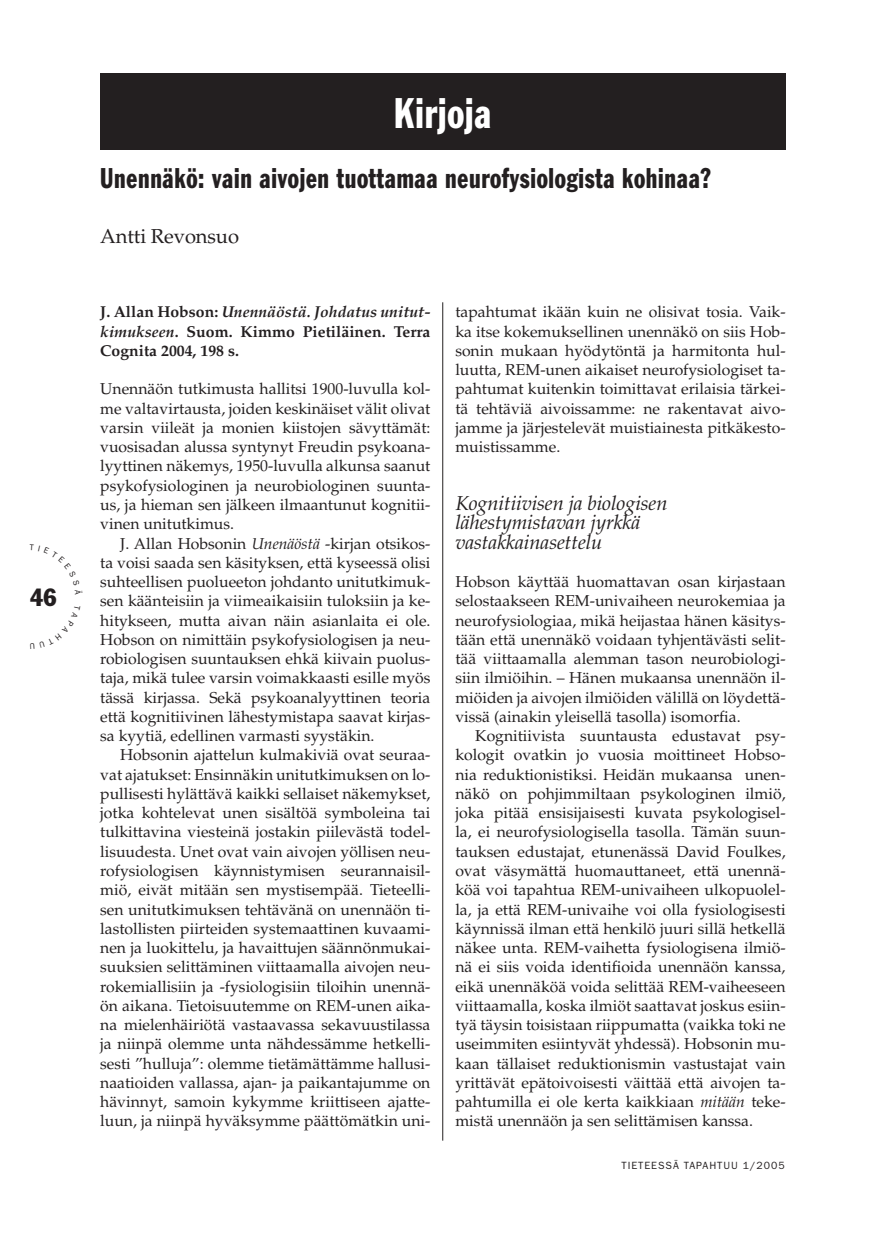
<style>
.page{position:relative;width:876px;height:1240px;background:#fff}
.page>*{position:absolute;margin:0;border:0;box-sizing:border-box;transform-origin:0 0}
.t1{font:condensed 42px "Franklin Gothic";letter-spacing:.03em;color:#fff;scale:.83 1}
.t2{font:condensed 28px "Franklin Gothic";letter-spacing:.03em;color:#231f20;scale:.83 1}
.t3{font:condensed 24.5px "Franklin Gothic";color:#231f20}
.t4{font:italic 20.12px/19.2px "Palatino";letter-spacing:-.005em;color:#231f20}
.t5{font:20.12px "Palatino";letter-spacing:-.005em;color:#231f20}
.t6{font:15.75px/19.2px "Palatino";color:#231f20;text-align:justify}
.t7{font:700 15.75px/19.2px "Palatino";color:#231f20;text-align:justify}
.t8{font:10.5px "Franklin Gothic";letter-spacing:.09em;color:#231f20}
.s1{font-style:italic}
</style>
<div class="page">
<hr style="left:442px;top:302px;width:1px;height:838px;background:#231f20">
<div style="left:100px;top:73px;width:685px;height:77px;background:#231f20"></div>
<h3 class="t3" style="left:30px;top:582px;width:28px">46</h3>
<h1 class="t1" style="left:394px;top:88px;width:118px">Kirjoja</h1>
<h2 class="t2" style="left:100px;top:161px;width:736px">Unennäkö: vain aivojen tuottamaa neurofysiologista kohinaa?</h2>
<p class="t5" style="left:100px;top:224px;width:140px">Antti Revonsuo</p>
<p class="t7" style="left:100px;top:302px;width:331px">J. Allan Hobson: <span class="s1">Unennäöstä. Johdatus unitut&shy;kimukseen</span>. Suom. Kimmo Pietiläinen. Terra Cognita 2004, 198 s.</p>
<p class="t6" style="left:100px;top:379px;width:331px">Unennäön tutkimusta hallitsi 1900-luvulla kol&shy;me valtavirtausta, joiden keskinäiset välit olivat varsin viileät ja monien kiistojen sävyttämät: vuosisadan alussa syntynyt Freudin psykoana&shy;lyyttinen näkemys, 1950-luvulla alkunsa saanut psykofysiologinen ja neurobiologinen suunta&shy;us, ja hieman sen jälkeen ilmaantunut kognitii&shy;vinen unitutkimus.</p>
<p class="t6" style="left:100px;top:533px;width:331px;text-indent:20px">J. Allan Hobsonin <span class="s1">Unenäöstä</span> -kirjan otsikos&shy;ta voisi saada sen käsityksen, että kyseessä olisi suhteellisen puolueeton johdanto unitutkimuk&shy;sen käänteisiin ja viimeaikaisiin tuloksiin ja ke&shy;hitykseen, mutta aivan näin asianlaita ei ole.<br>Hobson on nimittäin psykofysiologisen ja neu&shy;robiologisen suuntauksen ehkä kiivain puolus&shy;taja, mikä tulee varsin voimakkaasti esille myös tässä kirjassa. Sekä psykoanalyyttinen teoria että kognitiivinen lähestymistapa saavat kirjas&shy;sa kyytiä, edellinen varmasti syystäkin.</p>
<p class="t6" style="left:100px;top:745px;width:331px;text-indent:20px">Hobsonin ajattelun kulmakiviä ovat seuraa&shy;vat ajatukset: Ensinnäkin unitutkimuksen on lo&shy;pullisesti hylättävä kaikki sellaiset näkemykset, jotka kohtelevat unen sisältöä symboleina tai tulkittavina viesteinä jostakin piilevästä todel&shy;lisuudesta. Unet ovat vain aivojen yöllisen neu&shy;rofysiologisen käynnistymisen seurannaisil&shy;miö, eivät mitään sen mystisempää. Tieteelli&shy;sen unitutkimuksen tehtävänä on unennäön ti&shy;lastollisten piirteiden systemaattinen kuvaami&shy;nen ja luokittelu, ja havaittujen säännönmukai&shy;suuksien selittäminen viittaamalla aivojen neu&shy;rokemiallisiin ja -fysiologisiin tiloihin unennä&shy;ön aikana. Tietoisuutemme on REM-unen aika&shy;na mielenhäiriötä vastaavassa sekavuustilassa ja niinpä olemme unta nähdessämme hetkelli&shy;sesti ”hulluja”: olemme tietämättämme hallusi&shy;naatioiden vallassa, ajan- ja paikantajumme on hävinnyt, samoin kykymme kriittiseen ajatte&shy;luun, ja niinpä hyväksymme päättömätkin uni-</p>
<p class="t6" style="left:455px;top:302px;width:331px">tapahtumat ikään kuin ne olisivat tosia. Vaik&shy;ka itse kokemuksellinen unennäkö on siis Hob&shy;sonin mukaan hyödytöntä ja harmitonta hul&shy;luutta, REM-unen aikaiset neurofysiologiset ta&shy;pahtumat kuitenkin toimittavat erilaisia tärkei&shy;tä tehtäviä aivoissamme: ne rakentavat aivo&shy;jamme ja järjestelevät muistiainesta pitkäkesto&shy;muistissamme.</p>
<p class="t4" style="left:455px;top:494px;width:213px">Kognitiivisen ja biologisen lähestymistavan jyrkkä vastakkainasettelu</p>
<p class="t6" style="left:455px;top:572px;width:331px">Hobson käyttää huomattavan osan kirjastaan selostaakseen REM-univaiheen neurokemiaa ja neurofysiologiaa, mikä heijastaa hänen käsitys&shy;tään että unennäkö voidaan tyhjentävästi selit&shy;tää viittaamalla alemman tason neurobiologi&shy;siin ilmiöihin. – Hänen mukaansa unennäön il&shy;miöiden ja aivojen ilmiöiden välillä on löydettä&shy;vissä (ainakin yleisellä tasolla) isomorfia.</p>
<p class="t6" style="left:455px;top:726px;width:331px;text-indent:20px">Kognitiivista suuntausta edustavat psy&shy;kologit ovatkin jo vuosia moittineet Hobso&shy;nia reduktionistiksi. Heidän mukaansa unen&shy;näkö on pohjimmiltaan psykologinen ilmiö, joka pitää ensisijaisesti kuvata psykologisel&shy;la, ei neurofysiologisella tasolla. Tämän suun&shy;tauksen edustajat, etunenässä David Foulkes, ovat väsymättä huomauttaneet, että unennä&shy;köä voi tapahtua REM-univaiheen ulkopuolel&shy;la, ja että REM-univaihe voi olla fysiologisesti käynnissä ilman että henkilö juuri sillä hetkellä näkee unta. REM-vaihetta fysiologisena ilmiö&shy;nä ei siis voida identifioida unennäön kanssa, eikä unennäköä voida selittää REM-vaiheeseen viittaamalla, koska ilmiöt saattavat joskus esiin&shy;tyä täysin toisistaan riippumatta (vaikka toki ne useimmiten esiintyvät yhdessä). Hobsonin mu&shy;kaan tällaiset reduktionismin vastustajat vain yrittävät epätoivoisesti väittää että aivojen ta&shy;pahtumilla ei ole kerta kaikkiaan <span class="s1">mitään</span> teke&shy;mistä unennäön ja sen selittämisen kanssa.</p>
<p class="t8" style="left:621px;top:1159px;width:165px">TIETEESSÄ TAPAHTUU 1/2005</p>
</div>
